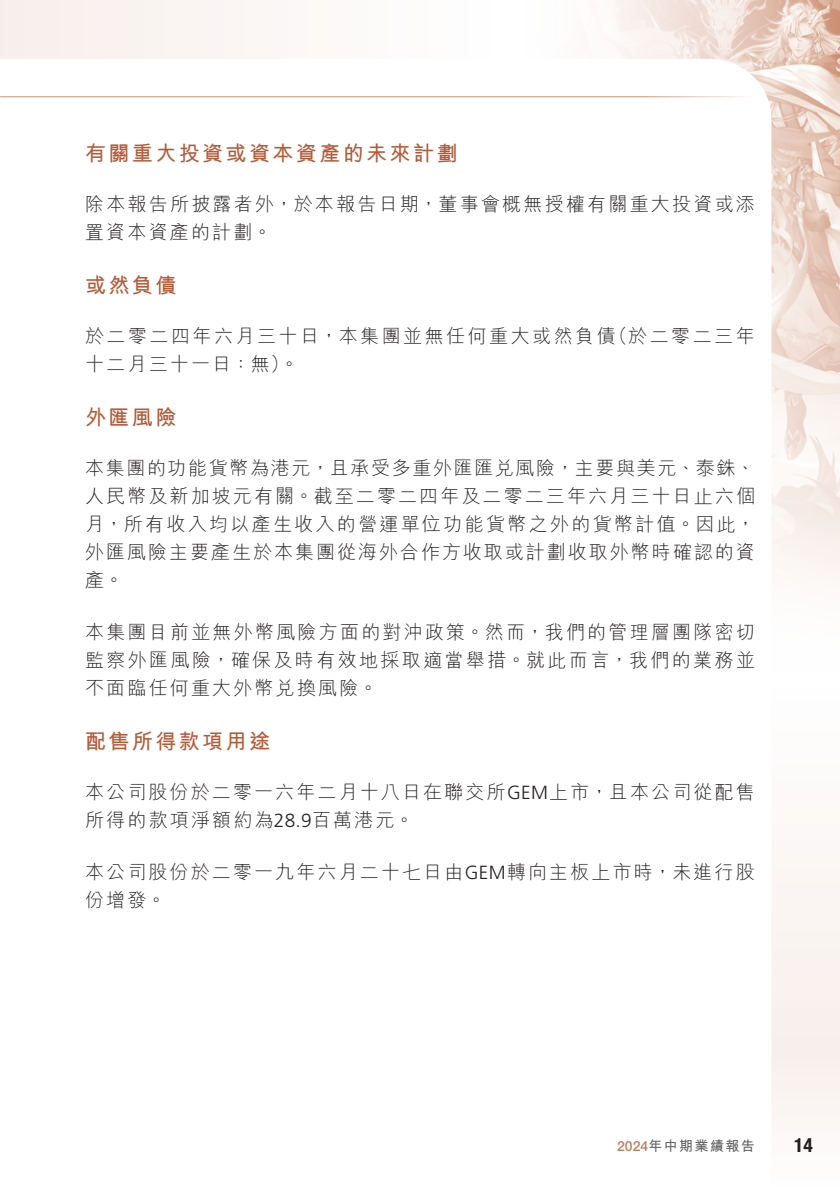
<style>
.page{position:relative;width:840px;height:1191px;background:#fff}
.page>*{position:absolute;margin:0;border:0;box-sizing:border-box;transform-origin:0 0}
._03_H1{font:700 21px "M Hei HK";letter-spacing:.115em;color:#b45a37}
.t1{font:700 condensed 19.6px "Helvetica Neue LT Std";color:#231f20}
._01_Body_Text{font:300 19px/28px "M Hei HK";letter-spacing:.115em;color:#231f20}
.t2{font:700 14px "M Hei HK";letter-spacing:.1em;color:#636366}
.s1{font-family:"Frutiger LT Std"}
.s2{font-family:"Helvetica Neue LT Std";font-weight:500;color:#c47c5c}
</style>
<div class="page">
<div style="left:560px;top:674px;width:279px;height:517px;background:linear-gradient(to right,#fff,#fcf8f7)"></div>
<div style="left:0;top:0;width:507px;height:106px;background:linear-gradient(to right,#fbf6f4,#fff)"></div>
<img style="left:610px;top:0;width:229px;height:73px">
<svg style="left:562px;top:73px;width:277px;height:507px"></svg>
<hr style="left:0;top:96px;width:754px;height:1px;background:#cd9374">
<p class="_03_H1" style="left:85px;top:138px;width:373px">有關重大投資或資本資產的未來計劃</p>
<p class="_01_Body_Text" style="left:85px;top:189px;width:671px">除本報告所披露者外，於本報告日期，董事會概無授權有關重大投資或添置資本資產的計劃。</p>
<p class="_03_H1" style="left:85px;top:270px;width:93px">或然負債</p>
<p class="_01_Body_Text" style="left:608px;top:321px;width:147px">（於二零二三年</p>
<p class="_01_Body_Text" style="left:85px;top:321px;width:531px">於二零二四年六月三十日，本集團並無任何重大或然負債十二月三十一日：無。(</p>
<p class="_03_H1" style="left:85px;top:402px;width:93px">外匯風險</p>
<p class="_01_Body_Text" style="left:85px;top:453px;width:671px;text-align:justify">本集團的功能貨幣為港元，且承受多重外匯匯兌風險，主要與美元、泰銖、人民幣及新加坡元有關。截至二零二四年及二零二三年六月三十日止六個月，所有收入均以產生收入的營運單位功能貨幣之外的貨幣計值。因此，外匯風險主要產生於本集團從海外合作方收取或計劃收取外幣時確認的資產。</p>
<p class="_01_Body_Text" style="left:85px;top:617px;width:671px;text-align:justify">本集團目前並無外幣風險方面的對沖政策。然而，我們的管理層團隊密切監察外匯風險，確保及時有效地採取適當舉措。就此而言，我們的業務並不面臨任何重大外幣兌換風險。</p>
<p class="_03_H1" style="left:85px;top:726px;width:186px">配售所得款項用途</p>
<p class="_01_Body_Text" style="left:85px;top:777px;width:670px">本公司股份於二零一六年二月十八日在聯交所<span class="s1">GEM</span>上市，且本公司從配售所得的款項淨額約為<span class="s1">28.9</span>百萬港元。</p>
<p class="_01_Body_Text" style="left:85px;top:857px;width:670px">本公司股份於二零一九年六月二十七日由<span class="s1">GEM</span>轉向主板上市時，未進行股份增發。</p>
<p class="t2" style="left:616px;top:1135px;width:139px"><span class="s2">2024</span>年中期業績報告</p>
<p class="t1" style="left:793px;top:1133px;width:20px">14</p>
</div>
